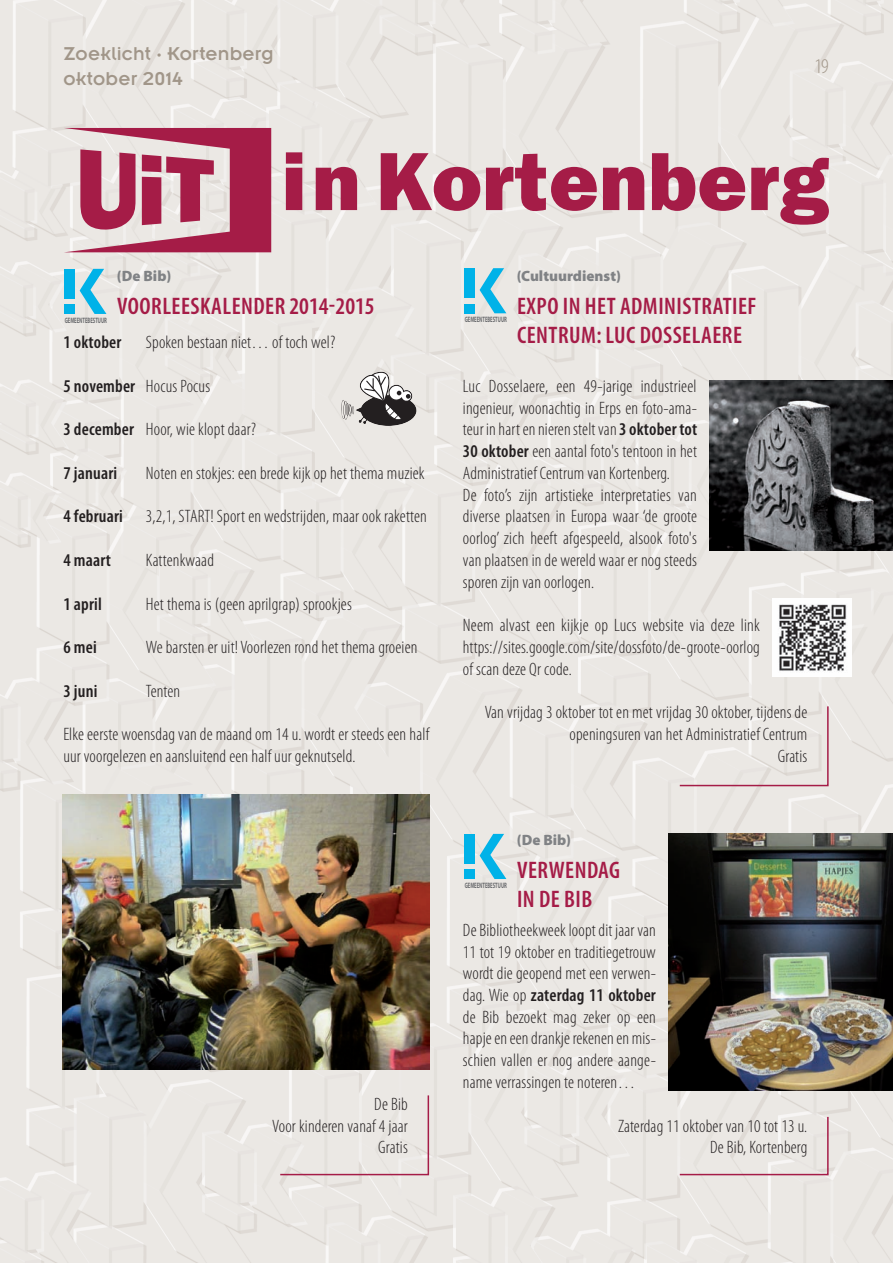
<style>
.page{position:relative;width:893px;height:1263px;background:#fff}
.page>*{position:absolute;margin:0;border:0;box-sizing:border-box;transform-origin:0 0}
.t1{font:82.95px "ITC Franklin Gothic Std Hvy";letter-spacing:.01em;color:#a51c47}
.t2{font:600 condensed 24px/28.8px "Myriad Pro";letter-spacing:.02em;color:#a51c47}
.t3{font:300 condensed 21px "Myriad Pro";color:#a19689}
.t4{font:20.4px/24.6px "Insignia LT Std";letter-spacing:.01em;color:#a19689}
.t5{font:300 condensed 18px/21.8px "Myriad Pro";letter-spacing:.01em;color:#231f20;text-align:right}
.t6{font:600 condensed 18px "Myriad Pro";color:#231f20}
.t7{font:900 15px "Myriad Pro";color:#808285}
.t8{font:700 7.8px "Myriad Pro";color:#6c6d70;scale:.6 1}
.s1{font-weight:600}
</style>
<div class="page">
<img style="left:0;top:0;width:893px;height:1263px">
<svg style="left:64px;top:128px;width:207px;height:124px;background:#c3768c"></svg>
<svg style="left:80px;top:269px;width:26px;height:45px"></svg>
<div style="left:65px;top:304px;width:10px;height:10px;background:#00b2e8"></div>
<div style="left:65px;top:269px;width:10px;height:29px;background:#00b2e8"></div>
<svg style="left:480px;top:268px;width:26px;height:45px"></svg>
<div style="left:465px;top:304px;width:10px;height:9px;background:#00b2e8"></div>
<div style="left:465px;top:268px;width:10px;height:30px;background:#00b2e8"></div>
<svg style="left:341px;top:372px;width:76px;height:54px;background:#a4a19f"></svg>
<svg style="left:279px;top:1094px;width:151px;height:82px;background:#e8e2df"></svg>
<img style="left:63px;top:795px;width:366px;height:274px">
<img style="left:710px;top:380px;width:183px;height:170px">
<img style="left:773px;top:598px;width:79px;height:79px">
<svg style="left:678px;top:1115px;width:151px;height:61px;background:#e8e0de"></svg>
<svg style="left:678px;top:705px;width:151px;height:82px;background:#e8e2df"></svg>
<img style="left:669px;top:834px;width:224px;height:256px">
<svg style="left:480px;top:834px;width:26px;height:45px"></svg>
<div style="left:465px;top:869px;width:10px;height:10px;background:#00b2e8"></div>
<div style="left:465px;top:834px;width:10px;height:29px;background:#00b2e8"></div>
<p class="t4" style="left:63px;top:41px;width:212px">Zoeklicht · Kortenberg oktober 2014</p>
<p class="t3" style="left:815px;top:55px;width:16px">19</p>
<h1 class="t1" style="left:282px;top:133px;width:548px">in Kortenberg</h1>
<p class="t7" style="left:117px;top:267px;width:56px">(De Bib)</p>
<h2 class="t2" style="left:117px;top:292px;width:259px">voorLeesKaLender 2014-2015</h2>
<p class="t6" style="left:63px;top:333px;width:60px">1 oktober</p>
<p class="t5" style="left:146px;top:332px;width:191px">Spoken bestaan niet… of toch wel?</p>
<p class="t5" style="left:63px;top:376px;width:148px"><span class="s1">5 november</span> Hocus Pocus</p>
<p class="t5" style="left:63px;top:419px;width:194px"><span class="s1">3 december</span> Hoor, wie klopt daar?</p>
<p class="t6" style="left:63px;top:463px;width:55px">7 januari</p>
<p class="t5" style="left:146px;top:463px;width:280px">Noten en stokjes: een brede kijk op het thema muziek</p>
<p class="t6" style="left:63px;top:507px;width:61px">4 februari</p>
<p class="t5" style="left:146px;top:506px;width:282px">3,2,1, START! Sport en wedstrijden, maar ook raketten</p>
<p class="t6" style="left:63px;top:550px;width:49px">4 maart</p>
<p class="t5" style="left:146px;top:550px;width:70px">Kattenkwaad</p>
<p class="t6" style="left:63px;top:594px;width:40px">1 april</p>
<p class="t5" style="left:146px;top:593px;width:207px">Het thema is (geen aprilgrap) sprookjes</p>
<p class="t6" style="left:63px;top:637px;width:35px">6 mei</p>
<p class="t5" style="left:146px;top:637px;width:273px">We barsten er uit! Voorlezen rond het thema groeien</p>
<p class="t6" style="left:63px;top:681px;width:36px">3 juni</p>
<p class="t5" style="left:146px;top:680px;width:36px">Tenten</p>
<p class="t5" style="left:63px;top:724px;width:367px;text-align:left">Elke eerste woensdag van de maand om 14 u. wordt er steeds een half uur voorgelezen en aansluitend een half uur geknutseld.</p>
<p class="t8" style="left:65px;top:315px;width:72px">GEMEENTEBESTUUR</p>
<p class="t5" style="left:272px;top:1093px;width:137px">De Bib<br>Voor kinderen vanaf 4 jaar<br>Gratis</p>
<p class="t7" style="left:517px;top:267px;width:106px">(Cultuurdienst)</p>
<h2 class="t2" style="left:517px;top:292px;width:241px">eXpo in het administratief centrum: Luc dosseLaere</h2>
<p class="t5" style="left:463px;top:375px;width:236px;text-align:left">Luc Dosselaere, een 49-jarige industrieel ingenieur, woonachtig in Erps en foto-ama&shy;teur in hart en nieren stelt van <span class="s1">3 oktober tot 30 oktober</span> een aantal foto's tentoon in het Administratief Centrum van Kortenberg.<br>De foto’s zijn artistieke interpretaties van diverse plaatsen in Europa waar ‘de groote oorlog’ zich heeft afgespeeld, alsook foto's van plaatsen in de wereld waar er nog steeds sporen zijn van oorlogen.</p>
<p class="t5" style="left:463px;top:615px;width:298px;text-align:justify">Neem alvast een kijkje op Lucs website via deze link https://sites.google.com/site/dossfoto/de-groote-oorlog of scan deze Qr code.</p>
<p class="t5" style="left:485px;top:702px;width:324px">Van vrijdag 3 oktober tot en met vrijdag 30 oktober, tijdens de openingsuren van het Administratief Centrum<br>Gratis</p>
<p class="t8" style="left:465px;top:314px;width:72px">GEMEENTEBESTUUR</p>
<p class="t7" style="left:517px;top:831px;width:56px">(De Bib)</p>
<h2 class="t2" style="left:517px;top:856px;width:105px">verWendaG in de bib</h2>
<p class="t5" style="left:463px;top:919px;width:195px;text-align:justify">De Bibliotheekweek loopt dit jaar van 11 tot 19 oktober en traditiegetrouw wordt die geopend met een verwen&shy;dag. Wie op <span class="s1">zaterdag 11 oktober </span>de Bib bezoekt mag zeker op een hapje en een drankje rekenen en mis&shy;schien vallen er nog andere aange&shy;name verrassingen te noteren…</p>
<p class="t5" style="left:618px;top:1115px;width:191px">Zaterdag 11 oktober van 10 tot 13 u.<br>De Bib, Kortenberg</p>
<p class="t8" style="left:465px;top:880px;width:72px">GEMEENTEBESTUUR</p>
</div>
